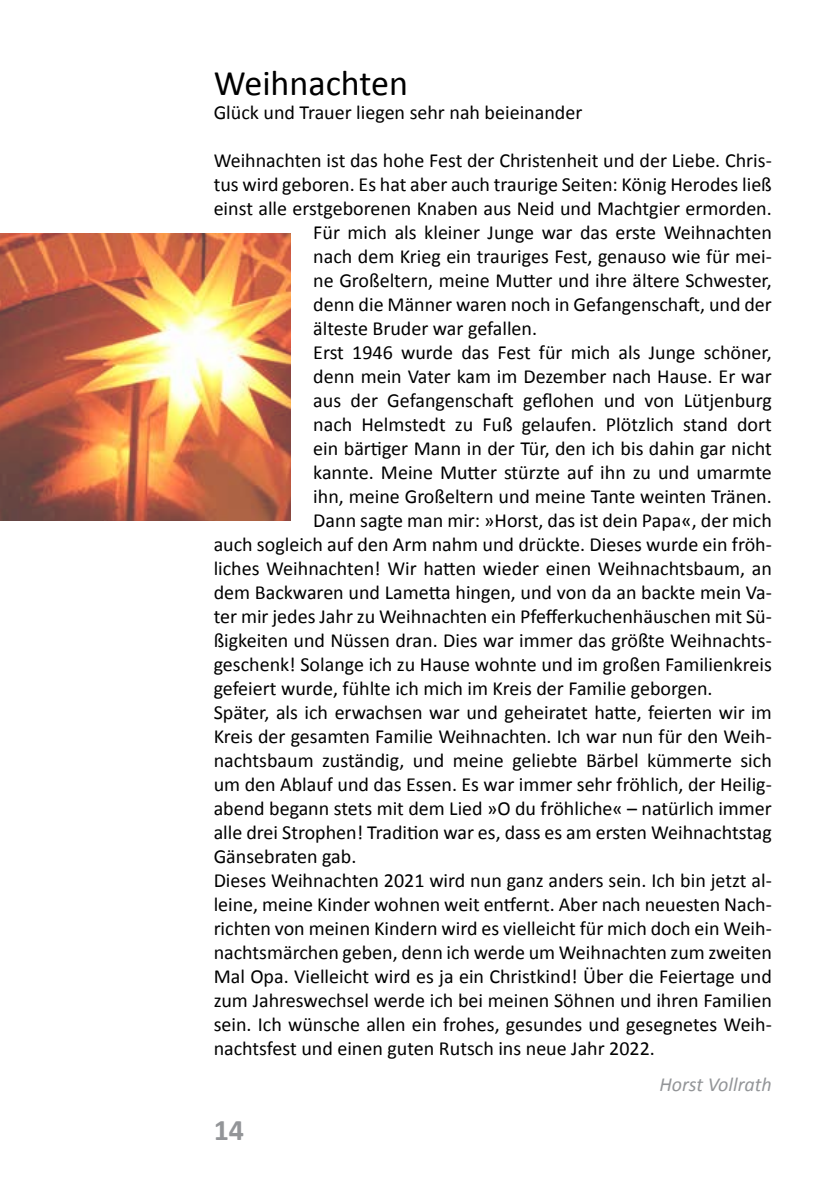
<style>
.page{position:relative;width:840px;height:1191px;background:#fff}
.page>*{position:absolute;margin:0;border:0;box-sizing:border-box;transform-origin:0 0}
.t1{font:36px "Calibri";color:#000}
.t2{font:700 30px "Calibri";color:#939598}
.t3{font:20px "Calibri";color:#000}
.t4{font:italic 20px "Calibri";color:#939598}
</style>
<div class="page">
<img style="left:0;top:233px;width:290px;height:287px">
<h1 class="t1" style="left:213px;top:60px;width:196px">Weihnachten</h1>
<p class="t3" style="left:213px;top:100px;width:370px">Glück und Trauer liegen sehr nah beieinander</p>
<p class="t3" style="left:213px;top:148px;width:559px">Weihnachten ist das hohe Fest der Christenheit und der Liebe. Chris-</p>
<p class="t3" style="left:213px;top:172px;width:559px">tus wird geboren. Es hat aber auch traurige Seiten: König Herodes ließ</p>
<p class="t3" style="left:213px;top:196px;width:559px">einst alle erstgeborenen Knaben aus Neid und Machtgier ermorden.</p>
<p class="t3" style="left:313px;top:220px;width:460px">Für mich als kleiner Junge war das erste Weihnachten</p>
<p class="t3" style="left:313px;top:244px;width:460px">nach dem Krieg ein trauriges Fest, genauso wie für mei-</p>
<p class="t3" style="left:313px;top:268px;width:460px">ne Großeltern, meine Mutter und ihre ältere Schwester,</p>
<p class="t3" style="left:313px;top:292px;width:460px">denn die Männer waren noch in Gefangenschaft, und der</p>
<p class="t3" style="left:313px;top:316px;width:225px">älteste Bruder war gefallen.</p>
<p class="t3" style="left:313px;top:340px;width:460px">Erst 1946 wurde das Fest für mich als Junge schöner,</p>
<p class="t3" style="left:313px;top:364px;width:460px">denn mein Vater kam im Dezember nach Hause. Er war</p>
<p class="t3" style="left:313px;top:388px;width:460px">aus der Gefangenschaft geflohen und von Lütjenburg</p>
<p class="t3" style="left:313px;top:412px;width:460px">nach Helmstedt zu Fuß gelaufen. Plötzlich stand dort</p>
<p class="t3" style="left:313px;top:436px;width:460px">ein bärtiger Mann in der Tür, den ich bis dahin gar nicht</p>
<p class="t3" style="left:313px;top:460px;width:460px">kannte. Meine Mutter stürzte auf ihn zu und umarmte</p>
<p class="t3" style="left:313px;top:484px;width:460px">ihn, meine Großeltern und meine Tante weinten Tränen.</p>
<p class="t3" style="left:313px;top:508px;width:460px">Dann sagte man mir: »Horst, das ist dein Papa«, der mich</p>
<p class="t3" style="left:213px;top:532px;width:559px">auch sogleich auf den Arm nahm und drückte. Dieses wurde ein fröh-</p>
<p class="t3" style="left:213px;top:556px;width:559px">liches Weihnachten! Wir hatten wieder einen Weihnachtsbaum, an</p>
<p class="t3" style="left:213px;top:580px;width:559px">dem Backwaren und Lametta hingen, und von da an backte mein Va-</p>
<p class="t3" style="left:213px;top:604px;width:559px">ter mir jedes Jahr zu Weihnachten ein Pfefferkuchenhäuschen mit Sü-</p>
<p class="t3" style="left:213px;top:628px;width:559px">ßigkeiten und Nüssen dran. Dies war immer das größte Weihnachts-</p>
<p class="t3" style="left:213px;top:652px;width:559px">geschenk! Solange ich zu Hause wohnte und im großen Familienkreis</p>
<p class="t3" style="left:213px;top:676px;width:500px">gefeiert wurde, fühlte ich mich im Kreis der Familie geborgen.</p>
<p class="t3" style="left:213px;top:700px;width:559px">Später, als ich erwachsen war und geheiratet hatte, feierten wir im</p>
<p class="t3" style="left:213px;top:724px;width:559px">Kreis der gesamten Familie Weihnachten. Ich war nun für den Weih-</p>
<p class="t3" style="left:213px;top:748px;width:559px">nachtsbaum zuständig, und meine geliebte Bärbel kümmerte sich</p>
<p class="t3" style="left:213px;top:772px;width:559px">um den Ablauf und das Essen. Es war immer sehr fröhlich, der Heilig-</p>
<p class="t3" style="left:213px;top:796px;width:559px">abend begann stets mit dem Lied »O du fröhliche« – natürlich immer</p>
<p class="t3" style="left:213px;top:820px;width:559px">alle drei Strophen! Tradition war es, dass es am ersten Weihnachtstag</p>
<p class="t3" style="left:213px;top:844px;width:144px">Gänsebraten gab.</p>
<p class="t3" style="left:213px;top:868px;width:559px">Dieses Weihnachten 2021 wird nun ganz anders sein. Ich bin jetzt al-</p>
<p class="t3" style="left:213px;top:892px;width:559px">leine, meine Kinder wohnen weit entfernt. Aber nach neuesten Nach-</p>
<p class="t3" style="left:213px;top:916px;width:559px">richten von meinen Kindern wird es vielleicht für mich doch ein Weih-</p>
<p class="t3" style="left:213px;top:940px;width:559px">nachtsmärchen geben, denn ich werde um Weihnachten zum zweiten</p>
<p class="t3" style="left:213px;top:964px;width:559px">Mal Opa. Vielleicht wird es ja ein Christkind! Über die Feiertage und</p>
<p class="t3" style="left:213px;top:988px;width:559px">zum Jahreswechsel werde ich bei meinen Söhnen und ihren Familien</p>
<p class="t3" style="left:213px;top:1012px;width:559px">sein. Ich wünsche allen ein frohes, gesundes und gesegnetes Weih-</p>
<p class="t3" style="left:213px;top:1036px;width:442px">nachtsfest und einen guten Rutsch ins neue Jahr 2022.</p>
<p class="t4" style="left:659px;top:1070px;width:114px">Horst Vollrath</p>
<h2 class="t2" style="left:213px;top:1110px;width:32px">14</h2>
</div>
